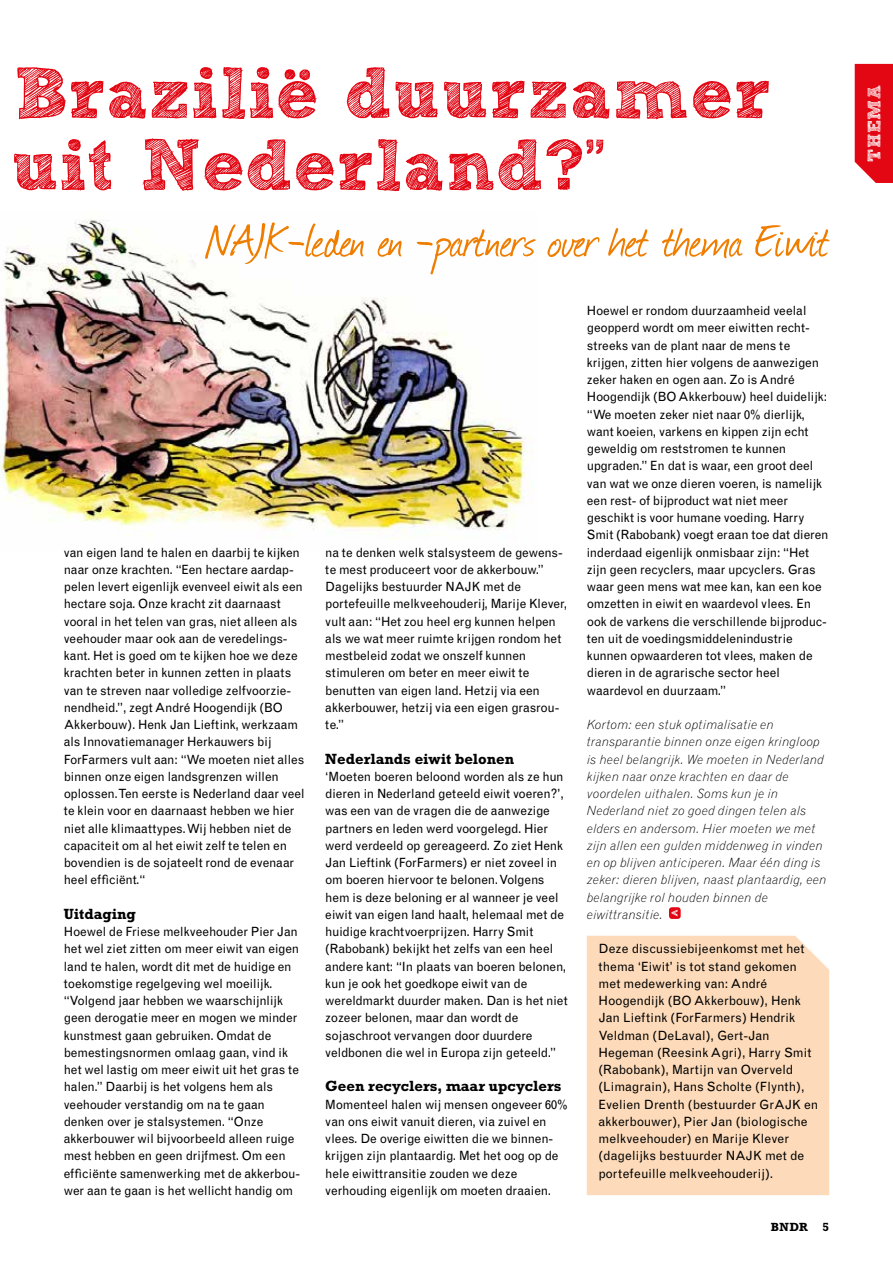
<style>
.page{position:relative;width:893px;height:1263px;background:#fff}
.page>*{position:absolute;margin:0;border:0;box-sizing:border-box;transform-origin:0 0}
.t1{font:700 72px/72px "Sketch Block";letter-spacing:.01em;color:#e30613}
.t2{font:54px "Journal";color:#ef7d00}
.t3{font:700 18px "Sketch Block";letter-spacing:.02em;color:#fff}
.t4{font:700 15px "Rockwell Std";color:#000}
.t5{font:12.75px/17.2px "Grotesque MT Std";letter-spacing:-.01em;color:#000}
.t6{font:italic 300 12.75px/17.2px "Grotesque MT Std";letter-spacing:.01em;color:#000}
.t7{font:700 12px "Rockwell Std";color:#000}
</style>
<div class="page">
<div style="left:855px;top:64px;width:38px;height:119px;background:#e30613"></div>
<img style="left:0;top:219px;width:534px;height:320px">
<div style="left:669px;top:907px;width:12px;height:12px;background:#e30613;border-radius:3px"></div>
<svg style="left:671px;top:910px;width:7px;height:6px"></svg>
<div style="left:587px;top:936px;width:242px;height:259px;background:#fddbba"></div>
<h1 class="t1" style="left:11px;top:57px;width:761px">Brazilië duurzamer uit Nederland?”</h1>
<h2 class="t2" style="left:205px;top:204px;width:625px">NAJK-leden en -partners over het thema Eiwit</h2>
<p class="t5" style="left:64px;top:544px;width:242px">van eigen land te halen en daarbij te kijken naar onze krachten. “Een hectare aardap&shy;pelen levert eigenlijk evenveel eiwit als een hectare soja. Onze kracht zit daarnaast vooral in het telen van gras, niet alleen als veehouder maar ook aan de veredelings&shy;kant. Het is goed om te kijken hoe we deze krachten beter in kunnen zetten in plaats van te streven naar volledige zelfvoorzie&shy;nendheid.”, zegt André Hoogendijk (BO Akkerbouw). Henk Jan Lieftink, werkzaam als Innovatiemanager Herkauwers bij ForFarmers vult aan: “We moeten niet alles binnen onze eigen landsgrenzen willen oplossen. Ten eerste is Nederland daar veel te klein voor en daarnaast hebben we hier niet alle klimaattypes. Wij hebben niet de capaciteit om al het eiwit zelf te telen en bovendien is de sojateelt rond de evenaar heel efficiënt.“</p>
<p class="t4" style="left:64px;top:905px;width:74px">Uitdaging</p>
<p class="t5" style="left:64px;top:923px;width:238px">Hoewel de Friese melkveehouder Pier Jan het wel ziet zitten om meer eiwit van eigen land te halen, wordt dit met de huidige en toekomstige regelgeving wel moeilijk. “Volgend jaar hebben we waarschijnlijk geen derogatie meer en mogen we minder kunstmest gaan gebruiken. Omdat de bemestingsnormen omlaag gaan, vind ik het wel lastig om meer eiwit uit het gras te halen.” Daarbij is het volgens hem als veehouder verstandig om na te gaan denken over je stalsystemen. “Onze akkerbouwer wil bijvoorbeeld alleen ruige mest hebben en geen drijfmest. Om een efficiënte samenwerking met de akkerbou&shy;wer aan te gaan is het wellicht handig om</p>
<p class="t5" style="left:325px;top:544px;width:243px">na te denken welk stalsysteem de gewens&shy;te mest produceert voor de akkerbouw.” Dagelijks bestuurder NAJK met de portefeuille melkveehouderij, Marije Klever, vult aan: “Het zou heel erg kunnen helpen als we wat meer ruimte krijgen rondom het mestbeleid zodat we onszelf kunnen stimuleren om beter en meer eiwit te benutten van eigen land. Hetzij via een akkerbouwer, hetzij via een eigen grasrou&shy;te.”</p>
<p class="t4" style="left:325px;top:750px;width:190px">Nederlands eiwit belonen</p>
<p class="t5" style="left:325px;top:768px;width:244px">‘Moeten boeren beloond worden als ze hun dieren in Nederland geteeld eiwit voeren?’, was een van de vragen die de aanwezige partners en leden werd voorgelegd. Hier werd verdeeld op gereageerd. Zo ziet Henk Jan Lieftink (ForFarmers) er niet zoveel in om boeren hiervoor te belonen. Volgens hem is deze beloning er al wanneer je veel eiwit van eigen land haalt, helemaal met de huidige krachtvoerprijzen. Harry Smit (Rabobank) bekijkt het zelfs van een heel andere kant: “In plaats van boeren belonen, kun je ook het goedkope eiwit van de wereldmarkt duurder maken. Dan is het niet zozeer belonen, maar dan wordt de sojaschroot vervangen door duurdere veldbonen die wel in Europa zijn geteeld.”</p>
<p class="t4" style="left:325px;top:1077px;width:238px">Geen recyclers, maar upcyclers</p>
<p class="t5" style="left:325px;top:1096px;width:244px">Momenteel halen wij mensen ongeveer 60% van ons eiwit vanuit dieren, via zuivel en vlees. De overige eiwitten die we binnen&shy;krijgen zijn plantaardig. Met het oog op de hele eiwittransitie zouden we deze verhouding eigenlijk om moeten draaien.</p>
<p class="t5" style="left:587px;top:302px;width:243px">Hoewel er rondom duurzaamheid veelal geopperd wordt om meer eiwitten recht&shy;streeks van de plant naar de mens te krijgen, zitten hier volgens de aanwezigen zeker haken en ogen aan. Zo is André Hoogendijk (BO Akkerbouw) heel duidelijk: “We moeten zeker niet naar 0% dierlijk, want koeien, varkens en kippen zijn echt geweldig om reststromen te kunnen upgraden.” En dat is waar, een groot deel van wat we onze dieren voeren, is namelijk een rest- of bijproduct wat niet meer geschikt is voor humane voeding. Harry Smit (Rabobank) voegt eraan toe dat dieren inderdaad eigenlijk onmisbaar zijn: “Het zijn geen recyclers, maar upcyclers. Gras waar geen mens wat mee kan, kan een koe omzetten in eiwit en waardevol vlees. En ook de varkens die verschillende bijproduc&shy;ten uit de voedingsmiddelenindustrie kunnen opwaarderen tot vlees, maken de dieren in de agrarische sector heel waardevol en duurzaam.”</p>
<p class="t6" style="left:587px;top:716px;width:241px">Kortom: een stuk optimalisatie en transparantie binnen onze eigen kringloop is heel belangrijk. We moeten in Nederland kijken naar onze krachten en daar de voordelen uithalen. Soms kun je in Nederland niet zo goed dingen telen als elders en andersom. Hier moeten we met zijn allen een gulden middenweg in vinden en op blijven anticiperen. Maar één ding is zeker: dieren blijven, naast plantaardig, een belangrijke rol houden binnen de eiwittransitie.</p>
<p class="t5" style="left:598px;top:940px;width:221px">Deze discussiebijeenkomst met het thema ‘Eiwit’ is tot stand gekomen met medewerking van: André Hoogendijk (BO Akkerbouw), Henk Jan Lieftink (ForFarmers) Hendrik Veldman (DeLaval), Gert-Jan Hegeman (Reesink Agri), Harry Smit (Rabobank), Martijn van Overveld (Limagrain), Hans Scholte (Flynth), Evelien Drenth (bestuurder GrAJK en akkerbouwer), Pier Jan (biologische melkveehouder) en Marije Klever (dagelijks bestuurder NAJK met de portefeuille melkveehouderij).</p>
<p class="t7" style="left:771px;top:1220px;width:60px">BNDR 5</p>
<h3 class="t3" style="left:863px;top:162px;width:78px;rotate:-90deg">THEMA</h3>
</div>
